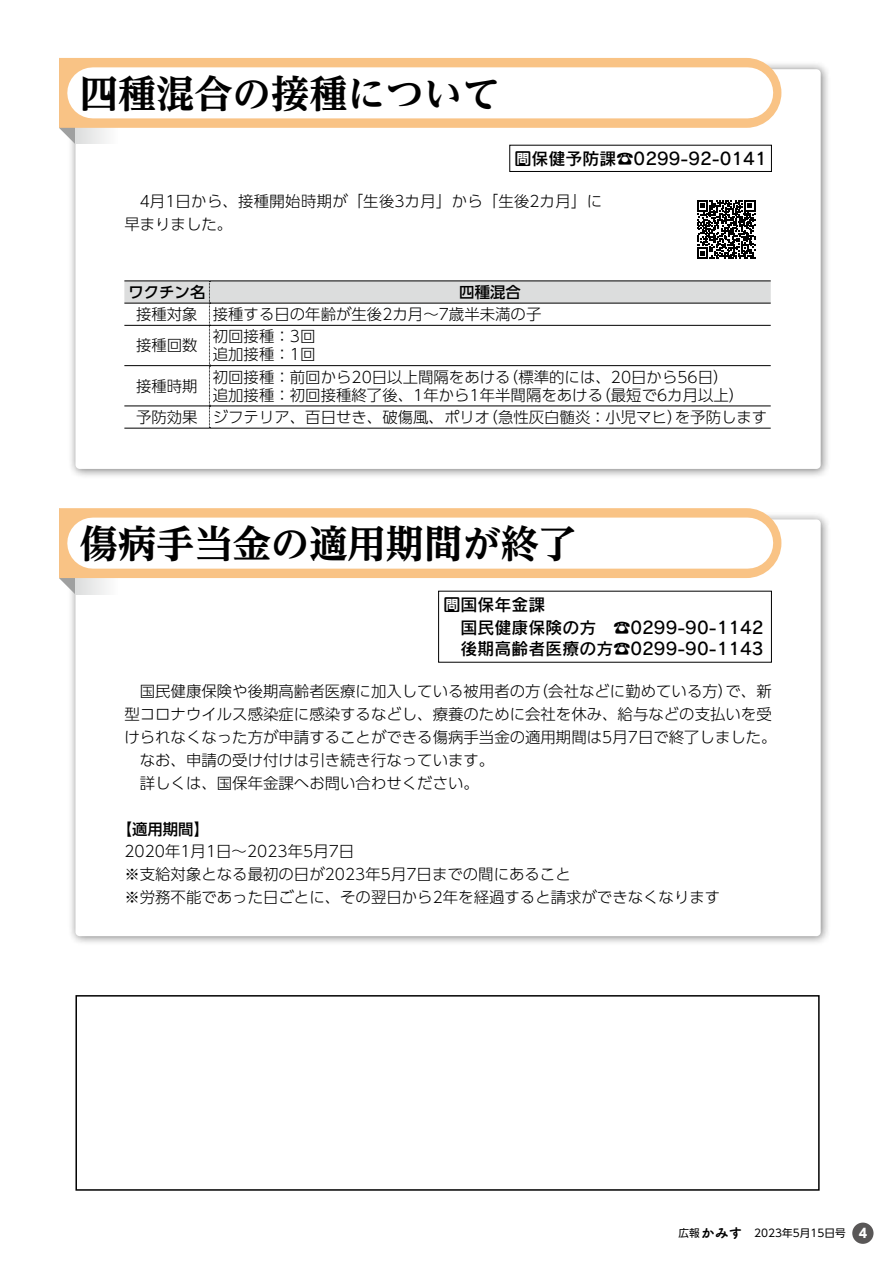
<style>
.page{position:relative;width:893px;height:1263px;background:#fff}
.page>*{position:absolute;margin:0;border:0;box-sizing:border-box;transform-origin:0 0}
.t1{font:700 expanded 38.25px "UD Reimin Pr 6";color:#000}
.t2{font:16.95px/21.3px "Rodin Pro DB";color:#000}
.t3{font:300 15.45px/22.8px "UD Shin Go Pr 6";color:#000}
.t4{font:300 15.45px "UD Shin Go Pro";color:#000}
.t5{font:300 15.45px/22.8px "UD Shin Go Pr 6";letter-spacing:.02em;color:#000}
.t6{font:500 15.45px "UD Shin Go Pr 6";color:#000}
.t7{font:500 15.45px "UD Shin Go Pro";color:#000}
.t8{font:13.8px "Tsuku A Rd Gothic Std E";color:#000}
.t9{font:700 12.75px "UD Shin Go Pro";color:#fff}
.t10{font:10.65px "UD Shin Go Pro";color:#000}
.s1{font-family:"UD Shin Go Pr 6";font-size:10.65px}
</style>
<div class="page">
<div style="left:67px;top:61px;width:764px;height:418px;background:#000;opacity:.5"></div>
<div style="left:75px;top:69px;width:746px;height:400px;background:#fff;border-radius:4px"></div>
<div style="left:75px;top:995px;width:745px;height:196px;border:2px solid #000"></div>
<div style="left:67px;top:511px;width:764px;height:435px;background:#000;opacity:.5"></div>
<div style="left:75px;top:519px;width:746px;height:417px;background:#fff;border-radius:4px"></div>
<svg style="left:59px;top:128px;width:16px;height:16px"></svg>
<svg style="left:59px;top:578px;width:16px;height:16px"></svg>
<div style="left:75px;top:74px;width:43px;height:70px;background:linear-gradient(to right,#dbdcdc,#fefefe)"></div>
<div style="left:75px;top:525px;width:43px;height:69px;background:linear-gradient(to right,#dbdcdc,#fefefe)"></div>
<svg style="left:59px;top:58px;width:722px;height:70px;background:#f9cd99"></svg>
<svg style="left:59px;top:508px;width:722px;height:70px;background:#f9cd99"></svg>
<div style="left:509px;top:145px;width:263px;height:27px;border:1px solid #000"></div>
<svg style="left:697px;top:200px;width:58px;height:59px"></svg>
<svg style="left:124px;top:282px;width:647px;height:146px"></svg>
<hr style="left:124px;top:281px;width:85px;height:1px;background:#000">
<hr style="left:209px;top:281px;width:562px;height:1px;background:#000">
<hr style="left:124px;top:365px;width:85px;height:1px;background:#000">
<hr style="left:209px;top:365px;width:562px;height:1px;background:#000">
<hr style="left:124px;top:406px;width:85px;height:1px;background:#000">
<hr style="left:209px;top:406px;width:562px;height:1px;background:#000">
<hr style="left:124px;top:428px;width:85px;height:1px;background:#000">
<hr style="left:209px;top:428px;width:562px;height:1px;background:#000">
<div style="left:93px;top:67px;width:655px;height:51px;background:#fff"></div>
<div style="left:93px;top:518px;width:655px;height:51px;background:#fff"></div>
<div style="left:852px;top:1222px;width:21px;height:22px;background:#595757;border-radius:50%"></div>
<h1 class="t1" style="left:80px;top:62px;width:422px">四種混合の接種について</h1>
<p class="t2" style="left:515px;top:147px;width:254px">問保健予防課☎0299-92-0141</p>
<p class="t5" style="left:124px;top:189px;width:479px">　4月1日から、接種開始時期が「生後3カ月」から「生後2カ月」に早まりました。</p>
<p class="t6" style="left:128px;top:279px;width:79px">ワクチン名</p>
<p class="t3" style="left:136px;top:302px;width:63px">接種対象</p>
<p class="t3" style="left:136px;top:333px;width:63px">接種回数</p>
<p class="t4" style="left:136px;top:373px;width:63px">接種時期</p>
<p class="t4" style="left:136px;top:404px;width:63px">予防効果</p>
<p class="t6" style="left:459px;top:279px;width:63px">四種混合</p>
<p class="t3" style="left:213px;top:302px;width:330px">接種する日の年齢が生後2カ月～7歳半未満の子</p>
<p class="t4" style="left:213px;top:324px;width:104px">初回接種：3回</p>
<p class="t4" style="left:213px;top:342px;width:104px">追加接種：1回</p>
<p class="t4" style="left:503px;top:364px;width:227px">（標準的には、20日から56日(</p>
<p class="t4" style="left:213px;top:364px;width:299px">初回接種：前回から20日以上間隔をあける</p>
<p class="t4" style="left:595px;top:382px;width:150px">（最短で6カ月以上(</p>
<p class="t4" style="left:213px;top:382px;width:392px">追加接種：初回接種終了後、1年から1年半間隔をあける</p>
<p class="t4" style="left:213px;top:404px;width:279px">ジフテリア、百日せき、破傷風、ポリオ</p>
<p class="t4" style="left:483px;top:404px;width:201px">（急性灰白髄炎：小児マヒ）</p>
<p class="t4" style="left:675px;top:404px;width:94px">を予防します</p>
<h1 class="t1" style="left:80px;top:512px;width:499px">傷病手当金の適用期間が終了</h1>
<p class="t2" style="left:443px;top:593px;width:104px">問国保年金課</p>
<p class="t2" style="left:443px;top:616px;width:322px">　国民健康保険の方<br>　後期高齢者医療の方☎0299-90-1143</p>
<p class="t2" style="left:613px;top:616px;width:152px">☎0299-90-1142</p>
<p class="t3" style="left:533px;top:679px;width:240px">（会社などに勤めている方で）、新</p>
<p class="t3" style="left:124px;top:679px;width:654px">　国民健康保険や後期高齢者医療に加入している被用者の方<br>型コロナウイルス感染症に感染するなどし、療養のために会社を休み、給与などの支払いを受けられなくなった方が申請することができる傷病手当金の適用期間は5月7日で終了しました。　なお、申請の受け付けは引き続き行なっています。<br>　詳しくは、国保年金課へお問い合わせください。</p>
<p class="t7" style="left:117px;top:816px;width:94px">【適用期間【</p>
<p class="t3" style="left:124px;top:840px;width:597px">2020年1月1日～2023年5月7日<br>※支給対象となる最初の日が2023年5月7日までの間にあること<br>※労務不能であった日ごとに、その翌日から2年を経過すると請求ができなくなります</p>
<p class="t8" style="left:679px;top:1222px;width:65px"><span class="s1">広報</span>かみす</p>
<p class="t10" style="left:754px;top:1224px;width:93px">2023年5月15日号</p>
<p class="t9" style="left:859px;top:1223px;width:10px">4</p>
</div>
